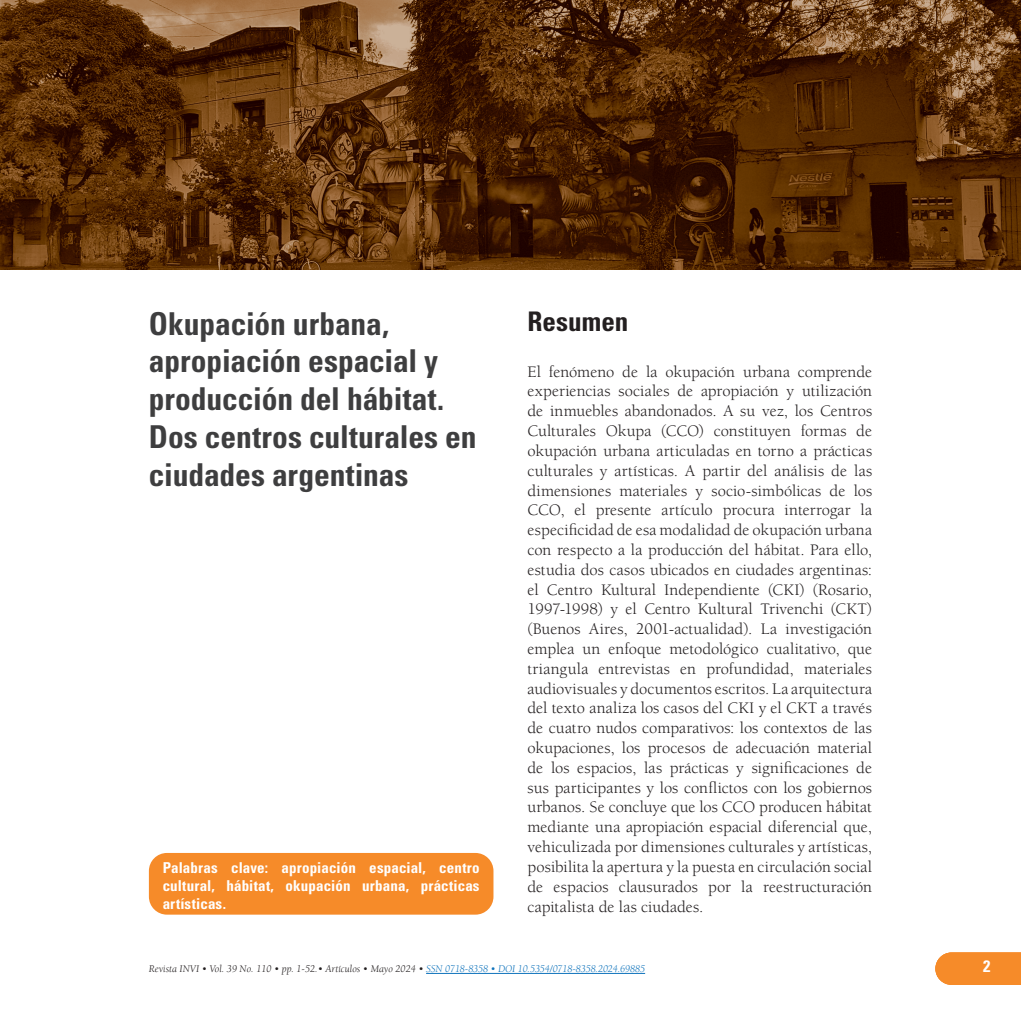
<style>
.page{position:relative;width:1021px;height:1021px;background:#fff}
.page>*{position:absolute;margin:0;border:0;box-sizing:border-box;transform-origin:0 0}
.titulo{font:700 condensed 31.5px/37.8px "Univers LT Std";letter-spacing:-.005em;color:#3e3e3f}
.sub{font:700 condensed 27px "Univers LT Std";color:#231f20}
.txt_esp{font:16.5px/19.8px "Berkeley Std";letter-spacing:.005em;color:#231f20;text-align:justify}
.t1{font:700 condensed 16.5px "Univers LT Std";color:#fff}
.palabras_claves{font:700 condensed 15px/18px "Univers LT Std";letter-spacing:.01em;color:#fff;text-align:justify}
.t2{font:italic 10.5px "Berkeley Std";letter-spacing:-.01em;color:#231f20}
.s1{font-style:inherit}
.s2{color:#1074bc}
</style>
<div class="page">
<svg style="left:935px;top:952px;width:85px;height:32px;background:#f69032"></svg>
<div style="left:149px;top:853px;width:344px;height:61px;background:#f68b29;border-radius:18px"></div>
<hr style="left:426px;top:973px;width:219px;height:1px;background:#1074bc">
<img style="left:0;top:0;width:1020px;height:269px">
<p class="titulo" style="left:149px;top:304px;width:329px">Okupación urbana, apropiación espacial y producción del hábitat.<br>Dos centros culturales en ciudades argentinas</p>
<p class="sub" style="left:527px;top:305px;width:102px">Resumen</p>
<p class="txt_esp" style="left:527px;top:362px;width:346px">El fenómeno de la okupación urbana comprende experiencias sociales de apropiación y utilización de inmuebles abandonados. A su vez, los Centros Culturales Okupa (CCO) constituyen formas de okupación urbana articuladas en torno a prácticas culturales y artísticas. A partir del análisis de las dimensiones materiales y socio-simbólicas de los CCO, el presente artículo procura interrogar la especificidad de esa modalidad de okupación urbana con respecto a la producción del hábitat. Para ello, estudia dos casos ubicados en ciudades argentinas: el Centro Kultural Independiente (CKI) (Rosario, 1997-1998) y el Centro Kultural Trivenchi (CKT) (Buenos Aires, 2001-actualidad). La investigación emplea un enfoque metodológico cualitativo, que triangula entrevistas en profundidad, materiales audiovisuales y documentos escritos. La arquitectura del texto analiza los casos del CKI y el CKT a través de cuatro nudos comparativos: los contextos de las okupaciones, los procesos de adecuación material de los espacios, las prácticas y significaciones de sus participantes y los conflictos con los gobiernos urbanos. Se concluye que los CCO producen hábitat mediante una apropiación espacial diferencial que, vehiculizada por dimensiones culturales y artísticas, posibilita la apertura y la puesta en circulación social de espacios clausurados por la reestructuración capitalista de las ciudades.</p>
<p class="palabras_claves" style="left:163px;top:858px;width:318px">Palabras clave: apropiación espacial, centro cultural, hábitat, okupación urbana, prácticas artísticas.</p>
<p class="t2" style="left:149px;top:963px;width:497px">Revista INVI • Vol. 39 No. 110 • pp. <span class="s1">1-52</span>.• Artículos • Mayo 2024 • <span class="s2">SSN 0718-8358 • DOI 10.5354/0718-8358.2024.69885</span></p>
<p class="t1" style="left:983px;top:956px;width:9px">2</p>
</div>
